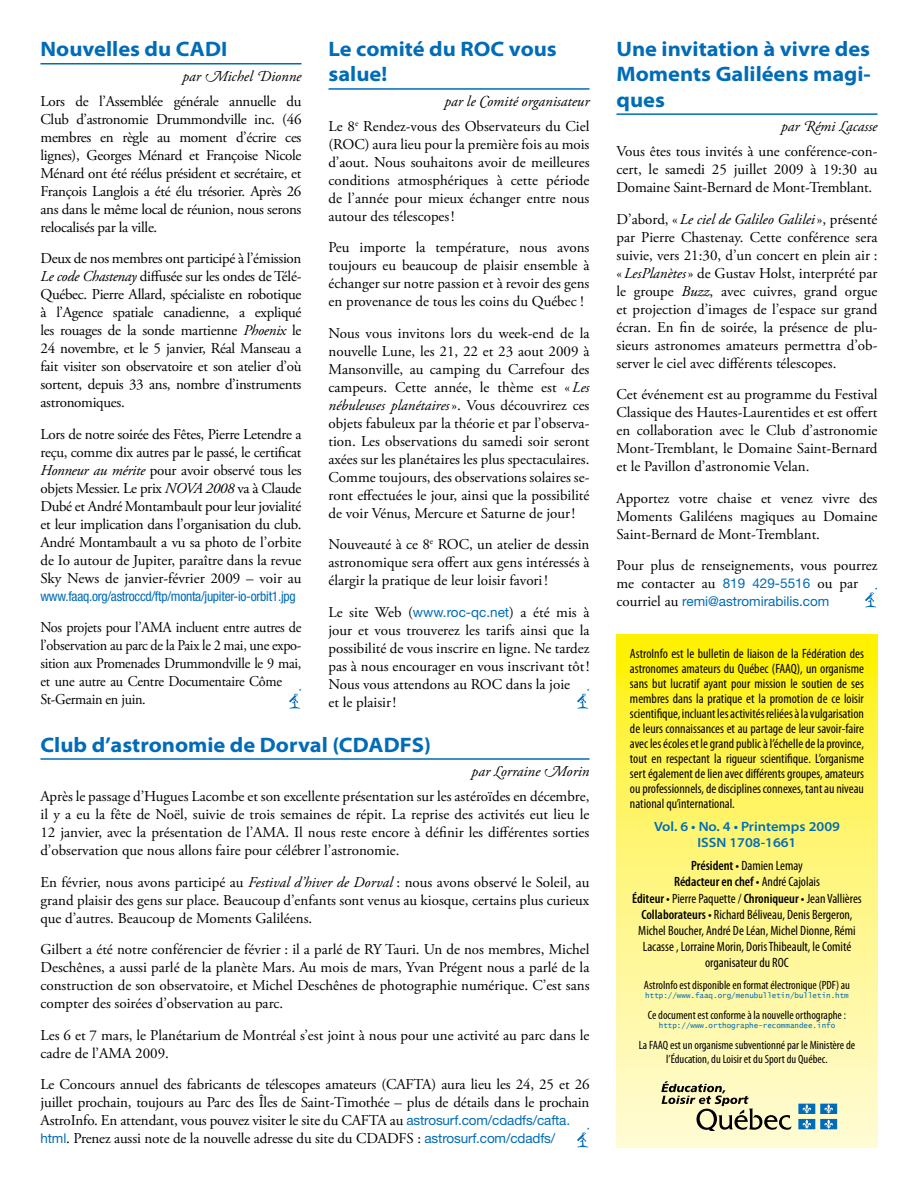
<style>
.page{position:relative;width:918px;height:1188px;background:#fff}
.page>*{position:absolute;margin:0;border:0;box-sizing:border-box;transform-origin:0 0}
.t1{font:700 semi-expanded 21px/25.2px "Myriad Pro";color:#006cb7}
.t2{font:15px/18px "Adobe Garamond Pro";color:#000;text-align:justify}
.t3{font:15px/18px "Adobe Garamond Pro";letter-spacing:-.02em;color:#000;scale:.95 1}
.t4{font:italic 15px "Adobe Garamond Pro";color:#000}
.t5{font:condensed 13.5px/15px "Myriad Pro";color:#000;text-align:justify}
.t6{font:condensed 13.5px "Helvetica Neue LT Std";letter-spacing:-.02em;color:#006cb7}
.t7{font:600 semi-expanded 13.5px/16.2px "Myriad Pro";color:#006cb7;text-align:center}
.t8{font:13.5px "Helvetica Neue LT Std";color:#006cb7}
.t9{font:condensed 12px/14.4px "Myriad Pro";color:#000;text-align:center}
.t10{font:7.5px "Lucida Console";color:#006cb7}
.s1{font-style:italic}
.s2{font-family:"Helvetica Neue LT Std";font-size:13.5px;color:#006cb7}
.s3{font-family:"Adobe Garamond Pro";font-size:15px;color:#000}
.s4{font-weight:600}
</style>
<div class="page">
<svg style="left:289px;top:689px;width:12px;height:20px"></svg>
<svg style="left:616px;top:634px;width:262px;height:514px;background:#fef575"></svg>
<svg style="left:798px;top:1104px;width:39px;height:25px"></svg>
<svg style="left:661px;top:1081px;width:131px;height:49px;background:#d0cca3"></svg>
<hr style="left:40px;top:758px;width:549px;height:2px;background:#006cb7">
<hr style="left:328px;top:88px;width:262px;height:2px;background:#006cb7">
<hr style="left:40px;top:63px;width:262px;height:1px;background:#006cb7">
<hr style="left:616px;top:113px;width:261px;height:2px;background:#006cb7">
<svg style="left:577px;top:1127px;width:13px;height:21px"></svg>
<svg style="left:577px;top:689px;width:13px;height:20px"></svg>
<svg style="left:865px;top:587px;width:12px;height:21px"></svg>
<h1 class="t1" style="left:40px;top:37px;width:188px">Nouvelles du CADI</h1>
<p class="t4" style="left:183px;top:67px;width:120px">par Michel Dionne</p>
<p class="t2" style="left:41px;top:93px;width:263px">Lors de l’Assemblée générale annuelle du Club d’astronomie Drummondville inc. (46 membres en règle au moment d’écrire ces lignes), Georges Ménard et Françoise Nicole Ménard ont été réélus président et secrétaire, et François Langlois a été élu trésorier. Après 26 ans dans le même local de réunion, nous serons relocalisés par la ville.</p>
<p class="t2" style="left:41px;top:250px;width:263px">Deux de nos membres ont participé à l’émission <span class="s1">Le code Chastenay</span> diffusée sur les ondes de Télé-Québec. Pierre Allard, spécialiste en robotique à l’Agence spatiale canadienne, a expliqué les rouages de la sonde martienne <span class="s1">Phoenix</span> le 24 novembre, et le 5 janvier, Réal Manseau a fait visiter son observatoire et son atelier d’où sortent, depuis 33 ans, nombre d’instruments astronomiques.</p>
<p class="t2" style="left:41px;top:426px;width:263px">Lors de notre soirée des Fêtes, Pierre Letendre a reçu, comme dix autres par le passé, le certificat <span class="s1">Honneur au mérite</span> pour avoir observé tous les objets Messier. Le prix <span class="s1">NOVA 2008</span> va à Claude Dubé et André Montambault pour leur jovialité et leur implication dans l’organisation du club.<br>André Montambault a vu sa photo de l’orbite de Io autour de Jupiter, paraître dans la revue Sky News de janvier-février 2009 – voir au</p>
<p class="t6" style="left:40px;top:588px;width:257px">www.faaq.org/astroccd/ftp/monta/jupiter-io-orbit1.jpg</p>
<p class="t3" style="left:40px;top:619px;width:276px">Nos projets pour l’AMA incluent entre autres de l’observation au parc de la Paix le 2 mai, une expo&shy;sition aux Promenades Drummondville le 9 mai, et une autre au Centre Documentaire Côme St-Germain en juin.</p>
<h1 class="t1" style="left:328px;top:37px;width:230px">Le comité du ROC vous salue!</h1>
<p class="t2" style="left:329px;top:90px;width:263px;line-height:24.8px;text-align:right"><span class="s1">par le Comité organisateur<br></span>Le 8<sup>e</sup> Rendez-vous des Observateurs du Ciel</p>
<p class="t2" style="left:329px;top:136px;width:263px">(ROC) aura lieu pour la première fois au mois d’aout. Nous souhaitons avoir de meilleures conditions atmosphériques à cette période de l’année pour mieux échanger entre nous autour des télescopes!</p>
<p class="t2" style="left:329px;top:239px;width:262px">Peu importe la température, nous avons toujours eu beaucoup de plaisir ensemble à échanger sur notre passion et à revoir des gens en provenance de tous les coins du Québec !</p>
<p class="t2" style="left:329px;top:325px;width:263px">Nous vous invitons lors du week-end de la nouvelle Lune, les 21, 22 et 23 aout 2009 à Mansonville, au camping du Carrefour des campeurs. Cette année, le thème est «<span class="s1">Les nébuleuses planétaires</span>». Vous découvrirez ces objets fabuleux par la théorie et par l’observa&shy;tion. Les observations du samedi soir seront axées sur les planétaires les plus spectaculaires.<br>Comme toujours, des observations solaires se&shy;ront effectuées le jour, ainsi que la possibilité de voir Vénus, Mercure et Saturne de jour!</p>
<p class="t2" style="left:329px;top:536px;width:263px">Nouveauté à ce 8<sup>e</sup> ROC, un atelier de dessin astronomique sera offert aux gens intéressés à élargir la pratique de leur loisir favori!</p>
<p class="t2" style="left:329px;top:604px;width:263px;text-align:left">Le site Web (<span class="s2">www.roc-qc.net</span>) a été mis à jour et vous trouverez les tarifs ainsi que la possibilité de vous inscrire en ligne. Ne tardez pas à nous encourager en vous inscrivant tôt!<br>Nous vous attendons au ROC dans la joie<br>et le plaisir!</p>
<h1 class="t1" style="left:40px;top:732px;width:392px">Club d’astronomie de Dorval (CDADFS)</h1>
<p class="t4" style="left:472px;top:762px;width:119px">par Lorraine Morin</p>
<p class="t2" style="left:40px;top:788px;width:550px">Après le passage d’Hugues Lacombe et son excellente présentation sur les astéroïdes en décembre, il y a eu la fête de Noël, suivie de trois semaines de répit. La reprise des activités eut lieu le 12 janvier, avec la présentation de l’AMA. Il nous reste encore à définir les différentes sorties d’observation que nous allons faire pour célébrer l’astronomie.</p>
<p class="t2" style="left:40px;top:873px;width:550px">En février, nous avons participé au <span class="s1">Festival d’hiver de Dorval</span> : nous avons observé le Soleil, au grand plaisir des gens sur place. Beaucoup d’enfants sont venus au kiosque, certains plus curieux que d’autres. Beaucoup de Moments Galiléens.</p>
<p class="t2" style="left:40px;top:941px;width:551px">Gilbert a été notre conférencier de février : il a parlé de RY Tauri. Un de nos membres, Michel Deschênes, a aussi parlé de la planète Mars. Au mois de mars, Yvan Prégent nous a parlé de la construction de son observatoire, et Michel Deschênes de photographie numérique. C’est sans compter des soirées d’observation au parc.</p>
<p class="t2" style="left:40px;top:1026px;width:550px">Les 6 et 7 mars, le Planétarium de Montréal s’est joint à nous pour une activité au parc dans le cadre de l’AMA 2009.</p>
<p class="t2" style="left:40px;top:1076px;width:551px;text-align:left">Le Concours annuel des fabricants de télescopes amateurs (CAFTA) aura lieu les 24, 25 et 26 juillet prochain, toujours au Parc des Îles de Saint-Timothée – plus de détails dans le prochain AstroInfo. En attendant, vous pouvez visiter le site du CAFTA au <span class="s2">astrosurf.com/cdadfs/cafta. html</span>. Prenez aussi note de la nouvelle adresse du site du CDADFS : <span class="s2">astrosurf.com/cdadfs/</span></p>
<h1 class="t1" style="left:616px;top:37px;width:256px;text-align:justify">Une invitation à vivre des Moments Galiléens magi&shy;ques</h1>
<p class="t4" style="left:781px;top:118px;width:98px">par Rémi Lacasse</p>
<p class="t2" style="left:617px;top:143px;width:263px">Vous êtes tous invités à une conférence-con&shy;cert, le samedi 25 juillet 2009 à 19:30 au Domaine Saint-Bernard de Mont-Tremblant.</p>
<p class="t2" style="left:617px;top:210px;width:263px">D’abord, «<span class="s1">Le ciel de Galileo Galilei</span>», présenté par Pierre Chastenay. Cette conférence sera suivie, vers 21:30, d’un concert en plein air : «<span class="s1">LesPlanètes</span>» de Gustav Holst, interprété par le groupe <span class="s1">Buzz</span>, avec cuivres, grand orgue et projection d’images de l’espace sur grand écran. En fin de soirée, la présence de plu&shy;sieurs astronomes amateurs permettra d’ob&shy;server le ciel avec différents télescopes.</p>
<p class="t2" style="left:617px;top:386px;width:262px">Cet événement est au programme du Festival Classique des Hautes-Laurentides et est offert en collaboration avec le Club d’astronomie Mont-Tremblant, le Domaine Saint-Bernard et le Pavillon d’astronomie Velan.</p>
<p class="t2" style="left:617px;top:489px;width:263px">Apportez votre chaise et venez vivre des Moments Galiléens magiques au Domaine Saint-Bernard de Mont-Tremblant.</p>
<p class="t2" style="left:617px;top:557px;width:263px">Pour plus de renseignements, vous pourrez me contacter au <span class="s2">819 429-5516</span> ou par</p>
<p class="t8" style="left:616px;top:593px;width:215px"><span class="s3">courriel au</span> remi@astromirabilis.com</p>
<p class="t5" style="left:630px;top:646px;width:236px">AstroInfo est le bulletin de liaison de la Fédération des astronomes amateurs du Québec (FAAQ), un organisme sans but lucratif ayant pour mission le soutien de ses membres dans la pratique et la promotion de ce loisir scientifique, incluant les activités reliées à la vulgarisation de leurs connaissances et au partage de leur savoir-faire avec les écoles et le grand public à l’échelle de la province, tout en respectant la rigueur scientifique. L’organisme sert également de lien avec différents groupes, amateurs ou professionnels, de disciplines connexes, tant au niveau national qu’international.</p>
<p class="t7" style="left:654px;top:819px;width:187px">Vol. 6 • No. 4 • Printemps 2009<br>ISSN 1708-1661</p>
<p class="t5" style="left:632px;top:857px;width:231px;line-height:16.2px;text-align:center"><span class="s4">Président •</span> Damien Lemay<br><span class="s4">Rédacteur en chef •</span> André Cajolais<br><span class="s4">Éditeur •</span> Pierre Paquette / <span class="s4">Chroniqueur •</span> Jean Vallières <span class="s4">Collaborateurs •</span> Richard Béliveau, Denis Bergeron, Michel Boucher, André De Léan, Michel Dionne, Rémi Lacasse , Lorraine Morin, Doris Thibeault, le Comité organisateur du ROC</p>
<p class="t9" style="left:644px;top:977px;width:208px">AstroInfo est disponible en format électronique (PDF) au</p>
<p class="t10" style="left:645px;top:992px;width:205px">http://www.faaq.org/menubulletin/bulletin.htm</p>
<p class="t9" style="left:648px;top:1007px;width:200px">Ce document est conforme à la nouvelle orthographe :</p>
<p class="t10" style="left:659px;top:1022px;width:178px">http://www.orthographe-recommandee.info</p>
<p class="t9" style="left:639px;top:1038px;width:218px">La FAAQ est un organisme subventionné par le Ministère de l’Éducation, du Loisir et du Sport du Québec.</p>
</div>
